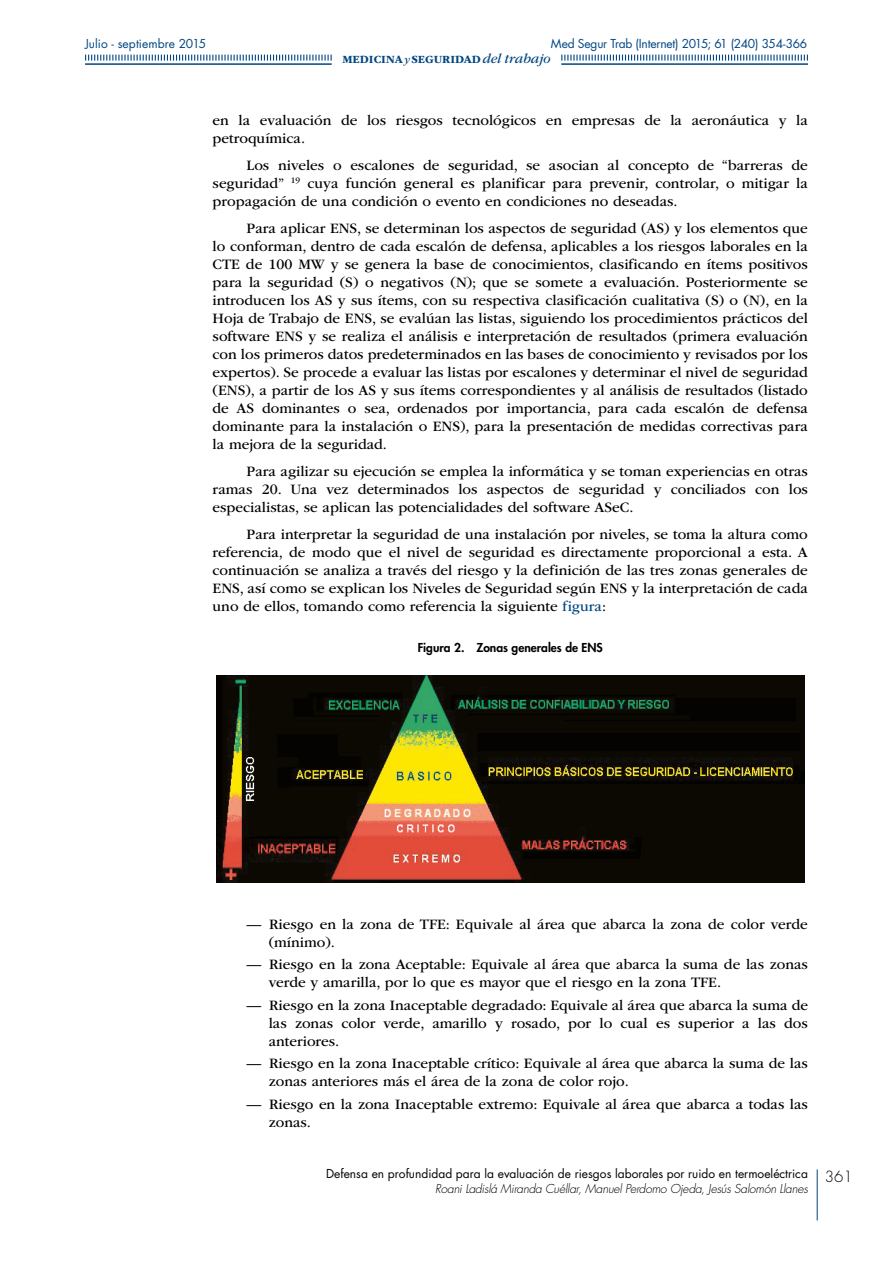
<style>
.page{position:relative;width:893px;height:1263px;background:#fff}
.page>*{position:absolute;margin:0;border:0;box-sizing:border-box;transform-origin:0 0}
.GENERAL-PARRAFO-1{font:15px/18px "ITC Garamond Std";color:#000}
.t1{font:300 15px "Futura Std";color:#000}
.t2{font:12px "Futura Std";color:#000}
.t3{font:italic 300 12px "Futura Std";letter-spacing:-.015em;color:#000}
.t4{font:12px "Futura Std";letter-spacing:-.015em;color:#004682}
.IMAGEN-TITULO{font:800 12px "Futura Std";color:#000}
.t5{font:12px "Futura Std";letter-spacing:.005em;color:#004682}
.t6{font:700 11.4px "ITC Garamond Std";color:#004682}
.s1{font-weight:400;font-style:italic}
.s2{font-weight:400;font-style:italic;font-size:14.1px}
.s3{color:#004682}
</style>
<div class="page">
<hr style="left:817px;top:1169px;width:1px;height:51px;background:#004682">
<hr style="left:561px;top:63px;width:247px;height:2px;background:#004682">
<hr style="left:85px;top:63px;width:247px;height:2px;background:#004682">
<svg style="left:85px;top:55px;width:247px;height:6px"></svg>
<svg style="left:561px;top:55px;width:247px;height:6px"></svg>
<img style="left:216px;top:675px;width:588px;height:207px">
<p class="t5" style="left:85px;top:36px;width:123px">Julio - septiembre 2015</p>
<p class="t4" style="left:551px;top:36px;width:258px">Med Segur Trab (Internet) 2015; 61 (240) 354-366</p>
<p class="t6" style="left:342px;top:53px;width:210px">MEDICINA<span class="s1">y</span>SEGURIDAD<span class="s2">del trabajo</span></p>
<p class="GENERAL-PARRAFO-1" style="left:213px;top:111px;width:597px">en la evaluación de los riesgos tecnológicos en empresas de la aeronáutica y la petroquímica.</p>
<p class="GENERAL-PARRAFO-1" style="left:213px;top:156px;width:597px;text-align:justify;text-indent:34px">Los niveles o escalones de seguridad, se asocian al concepto de “barreras de seguridad” <sup>19</sup> cuya función general es planificar para prevenir, controlar, o mitigar la propagación de una condición o evento en condiciones no deseadas.</p>
<p class="GENERAL-PARRAFO-1" style="left:213px;top:219px;width:597px;text-align:justify;text-indent:34px">Para aplicar ENS, se determinan los aspectos de seguridad (AS) y los elementos que lo conforman, dentro de cada escalón de defensa, aplicables a los riesgos laborales en la CTE de 100 MW y se genera la base de conocimientos, clasificando en ítems positivos para la seguridad (S) o negativos (N); que se somete a evaluación. Posteriormente se introducen los AS y sus ítems, con su respectiva clasificación cualitativa (S) o (N), en la Hoja de Trabajo de ENS, se evalúan las listas, siguiendo los procedimientos prácticos del software ENS y se realiza el análisis e interpretación de resultados (primera evaluación con los primeros datos predeterminados en las bases de conocimiento y revisados por los expertos). Se procede a evaluar las listas por escalones y determinar el nivel de seguridad (ENS), a partir de los AS y sus ítems correspondientes y al análisis de resultados (listado de AS dominantes o sea, ordenados por importancia, para cada escalón de defensa dominante para la instalación o ENS), para la presentación de medidas correctivas para la mejora de la seguridad.</p>
<p class="GENERAL-PARRAFO-1" style="left:213px;top:462px;width:597px;text-align:justify;text-indent:34px">Para agilizar su ejecución se emplea la informática y se toman experiencias en otras ramas 20. Una vez determinados los aspectos de seguridad y conciliados con los especialistas, se aplican las potencialidades del software ASeC.</p>
<p class="GENERAL-PARRAFO-1" style="left:213px;top:525px;width:597px;text-align:justify;text-indent:34px">Para interpretar la seguridad de una instalación por niveles, se toma la altura como referencia, de modo que el nivel de seguridad es directamente proporcional a esta. A continuación se analiza a través del riesgo y la definición de las tres zonas generales de ENS, así como se explican los Niveles de Seguridad según ENS y la interpretación de cada uno de ellos, tomando como referencia la siguiente <span class="s3">figura</span>:</p>
<p class="IMAGEN-TITULO" style="left:418px;top:640px;width:187px">Figura 2. Zonas generales de ENS</p>
<p class="GENERAL-PARRAFO-1" style="left:269px;top:915px;width:541px;text-indent:-22px">— Riesgo en la zona de TFE: Equivale al área que abarca la zona de color verde (mínimo).</p>
<p class="GENERAL-PARRAFO-1" style="left:269px;top:956px;width:541px;text-indent:-22px">— Riesgo en la zona Aceptable: Equivale al área que abarca la suma de las zonas verde y amarilla, por lo que es mayor que el riesgo en la zona TFE.</p>
<p class="GENERAL-PARRAFO-1" style="left:269px;top:996px;width:541px;text-align:justify;text-indent:-22px">— Riesgo en la zona Inaceptable degradado: Equivale al área que abarca la suma de las zonas color verde, amarillo y rosado, por lo cual es superior a las dos anteriores.</p>
<p class="GENERAL-PARRAFO-1" style="left:269px;top:1055px;width:541px;text-indent:-22px">— Riesgo en la zona Inaceptable crítico: Equivale al área que abarca la suma de las zonas anteriores más el área de la zona de color rojo.</p>
<p class="GENERAL-PARRAFO-1" style="left:269px;top:1095px;width:541px;text-indent:-22px">— Riesgo en la zona Inaceptable extremo: Equivale al área que abarca a todas las zonas.</p>
<p class="t2" style="left:326px;top:1166px;width:483px">Defensa en profundidad para la evaluación de riesgos laborales por ruido en termoeléctrica</p>
<p class="t3" style="left:435px;top:1181px;width:374px">Roani Ladislá Miranda Cuéllar, Manuel Perdomo Ojeda, Jesús Salomón Llanes</p>
<p class="t1" style="left:825px;top:1167px;width:29px">361</p>
</div>
